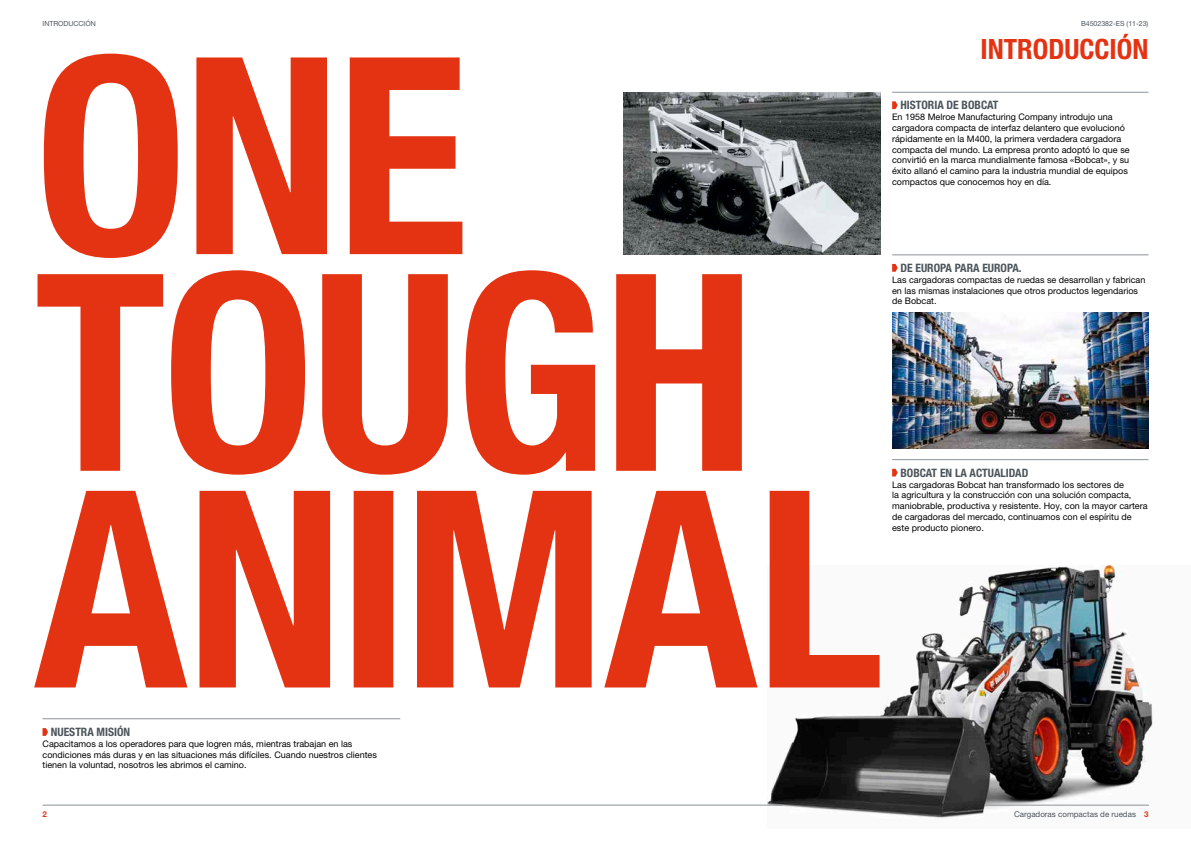
<style>
.page{position:relative;width:1191px;height:842px;background:#fff}
.page>*{position:absolute;margin:0;border:0;box-sizing:border-box;transform-origin:0 0}
.t1{font:700 condensed 28px "Helvetica Neue LT Pro";color:#e43312}
.t2{font:700 condensed 11.6px "Helvetica Neue LT Pro";color:#4c555c}
.t3{font:9px/10.8px "Helvetica Neue LT Pro";color:#000}
.t4{font:8px "Helvetica Neue LT Pro";color:#4c555c}
.t5{font:700 8px "Helvetica Neue LT Pro";color:#e43312}
.t6{font:7px "Helvetica Neue LT Pro";color:#4c555c}
.s1{font-weight:700;color:#e43312}
</style>
<div class="page">
<img style="left:767px;top:566px;width:386px;height:253px">
<svg style="left:34px;top:491px;width:845px;height:196px;fill:#e43312"></svg>
<svg style="left:37px;top:270px;width:705px;height:205px;fill:#e43312"></svg>
<svg style="left:44px;top:54px;width:418px;height:204px;fill:#e43312"></svg>
<hr style="left:984px;top:805px;width:165px;height:1px;background:#8b9296">
<img style="left:624px;top:92px;width:256px;height:162px">
<img style="left:892px;top:312px;width:256px;height:137px">
<hr style="left:43px;top:805px;width:739px;height:1px;background:#8b9296">
<hr style="left:892px;top:459px;width:256px;height:1px;background:#8b9296">
<svg style="left:892px;top:469px;width:5px;height:7px"></svg>
<hr style="left:43px;top:719px;width:357px;height:1px;background:#8b9296">
<svg style="left:43px;top:728px;width:5px;height:8px"></svg>
<hr style="left:892px;top:92px;width:256px;height:1px;background:#8b9296">
<svg style="left:892px;top:101px;width:5px;height:8px"></svg>
<hr style="left:892px;top:255px;width:256px;height:1px;background:#8b9296">
<svg style="left:892px;top:264px;width:5px;height:8px"></svg>
<p class="t6" style="left:43px;top:19px;width:55px">INTRODUCCIÓN</p>
<p class="t2" style="left:51px;top:725px;width:81px">NUESTRA MISIÓN</p>
<p class="t3" style="left:43px;top:738px;width:336px">Capacitamos a los operadores para que logren más, mientras trabajan en las condiciones más duras y en las situaciones más difíciles. Cuando nuestros clientes tienen la voluntad, nosotros les abrimos el camino.</p>
<p class="t5" style="left:43px;top:809px;width:6px">2</p>
<p class="t6" style="left:1081px;top:19px;width:69px">B4502382-ES (11-23)</p>
<h1 class="t1" style="left:980px;top:32px;width:169px">INTRODUCCIÓN</h1>
<p class="t2" style="left:900px;top:98px;width:99px">HISTORIA DE BOBCAT</p>
<p class="t3" style="left:892px;top:111px;width:239px">En 1958 Melroe Manufacturing Company introdujo una cargadora compacta de interfaz delantero que evolucionó rápidamente en la M400, la primera verdadera cargadora compacta del mundo. La empresa pronto adoptó lo que se convirtió en la marca mundialmente famosa «Bobcat», y su éxito allanó el camino para la industria mundial de equipos compactos que conocemos hoy en día.</p>
<p class="t2" style="left:900px;top:261px;width:123px">DE EUROPA PARA EUROPA.</p>
<p class="t3" style="left:892px;top:274px;width:255px">Las cargadoras compactas de ruedas se desarrollan y fabrican en las mismas instalaciones que otros productos legendarios de Bobcat.</p>
<p class="t2" style="left:900px;top:466px;width:129px">BOBCAT EN LA ACTUALIDAD</p>
<p class="t3" style="left:892px;top:479px;width:257px">Las cargadoras Bobcat han transformado los sectores de<br>la agricultura y la construcción con una solución compacta, maniobrable, productiva y resistente. Hoy, con la mayor cartera de cargadoras del mercado, continuamos con el espíritu de este producto pionero.</p>
<p class="t4" style="left:1014px;top:810px;width:136px">Cargadoras compactas de ruedas <span class="s1">3</span></p>
</div>
